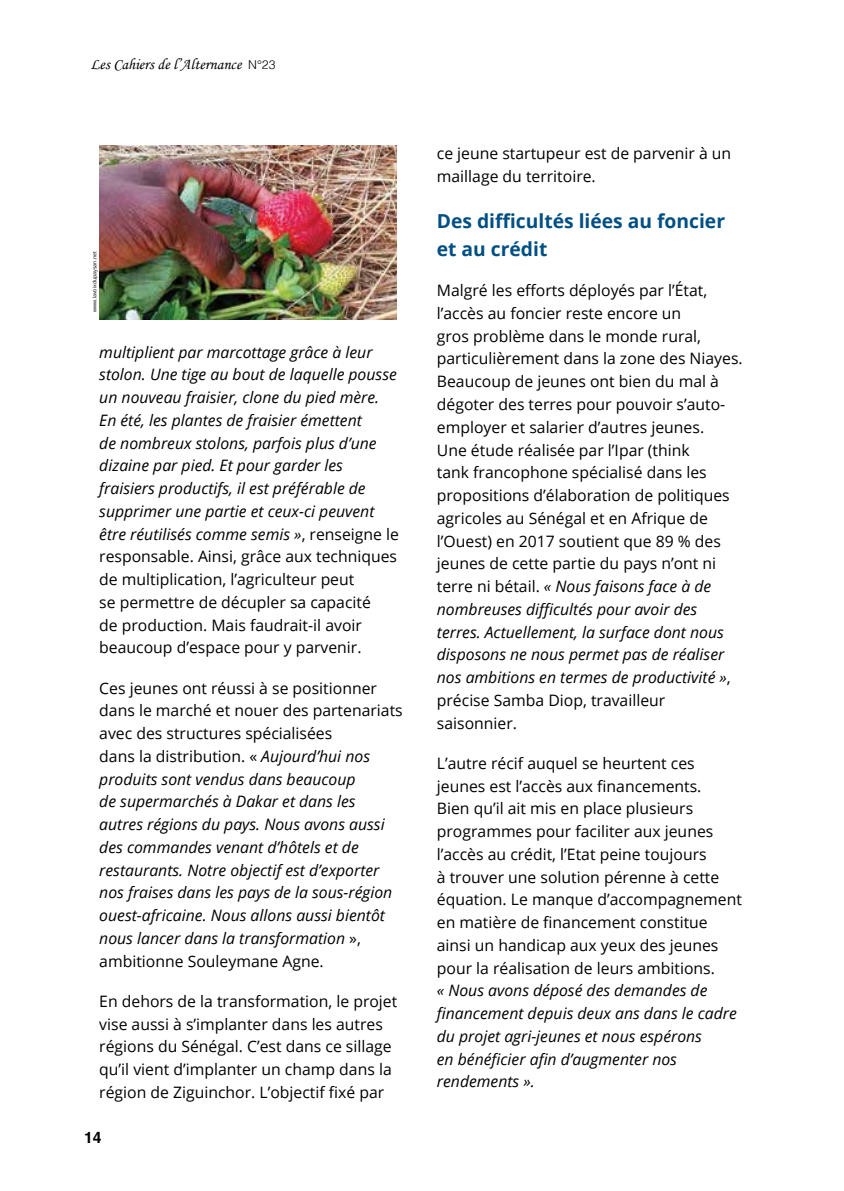
<style>
.page{position:relative;width:844px;height:1191px;background:#fff}
.page>*{position:absolute;margin:0;border:0;box-sizing:border-box;transform-origin:0 0}
.t1{font:700 19.25px/28px "Open Sans";color:#004f83}
.t2{font:15.75px/22.8px "Open Sans";color:#000}
.t3{font:italic 15.75px/22.8px "Open Sans";color:#000}
.t4{font:15.75px "Monotype Corsiva";color:#000}
.t5{font:700 15.75px "Helvetica";color:#000}
.t6{font:5.25px "Open Sans";color:#000}
.s1{font-family:"Helvetica";font-weight:300;font-size:12.25px}
.s2{font-style:normal}
.s3{font-style:italic}
</style>
<div class="page">
<img style="left:99px;top:145px;width:297px;height:175px">
<p class="t4" style="left:90px;top:55px;width:187px">Les Cahiers de l’Alternance <span class="s1">N°23</span></p>
<p class="t6" style="left:91px;top:312px;width:63px;rotate:-90deg">www.lavoixdupaysan.net</p>
<p class="t3" style="left:99px;top:340px;width:301px">multiplient par marcottage grâce à leur stolon. Une tige au bout de laquelle pousse un nouveau fraisier, clone du pied mère.<br>En été, les plantes de fraisier émettent<br>de nombreux stolons, parfois plus d’une dizaine par pied. Et pour garder les fraisiers productifs, il est préférable de supprimer une partie et ceux-ci peuvent être réutilisés comme semis »<span class="s2">, renseigne le responsable. Ainsi, grâce aux techniques de multiplication, l’agriculteur peut<br>se permettre de décupler sa capacité<br>de production. Mais faudrait-il avoir beaucoup d’espace pour y parvenir.</span></p>
<p class="t3" style="left:99px;top:676px;width:305px"><span class="s2">Ces jeunes ont réussi à se positionner dans le marché et nouer des partenariats avec des structures spécialisées<br>dans la distribution. «</span> Aujourd’hui nos produits sont vendus dans beaucoup<br>de supermarchés à Dakar et dans les autres régions du pays. Nous avons aussi des commandes venant d’hôtels et de restaurants. Notre objectif est d’exporter nos fraises dans les pays de la sous-région ouest-africaine. Nous allons aussi bientôt nous lancer dans la transformation <span class="s2">», ambitionne Souleymane Agne.</span></p>
<p class="t2" style="left:99px;top:989px;width:299px">En dehors de la transformation, le projet vise aussi à s’implanter dans les autres régions du Sénégal. C’est dans ce sillage qu’il vient d’implanter un champ dans la région de Ziguinchor. L’objectif fixé par</p>
<p class="t5" style="left:84px;top:1127px;width:19px">14</p>
<p class="t2" style="left:437px;top:142px;width:296px">ce jeune startupeur est de parvenir à un maillage du territoire.</p>
<p class="t1" style="left:437px;top:206px;width:289px">Des difficultés liées au foncier et au crédit</p>
<p class="t2" style="left:437px;top:279px;width:307px">Malgré les efforts déployés par l’État, l’accès au foncier reste encore un<br>gros problème dans le monde rural, particulièrement dans la zone des Niayes.<br>Beaucoup de jeunes ont bien du mal à dégoter des terres pour pouvoir s’auto&shy;employer et salarier d’autres jeunes.<br>Une étude réalisée par l’Ipar (think<br>tank francophone spécialisé dans les propositions d’élaboration de politiques agricoles au Sénégal et en Afrique de l’Ouest) en 2017 soutient que 89 % des jeunes de cette partie du pays n’ont ni terre ni bétail. <span class="s3">« Nous faisons face à de nombreuses difficultés pour avoir des terres. Actuellement, la surface dont nous disposons ne nous permet pas de réaliser nos ambitions en termes de productivité »</span>, précise Samba Diop, travailleur saisonnier.</p>
<p class="t2" style="left:437px;top:751px;width:306px">L’autre récif auquel se heurtent ces jeunes est l’accès aux financements.<br>Bien qu’il ait mis en place plusieurs programmes pour faciliter aux jeunes l’accès au crédit, l’Etat peine toujours<br>à trouver une solution pérenne à cette équation. Le manque d’accompagnement en matière de financement constitue ainsi un handicap aux yeux des jeunes pour la réalisation de leurs ambitions.</p>
<p class="t3" style="left:437px;top:978px;width:301px">« Nous avons déposé des demandes de financement depuis deux ans dans le cadre du projet agri-jeunes et nous espérons<br>en bénéficier afin d’augmenter nos rendements ».</p>
</div>
